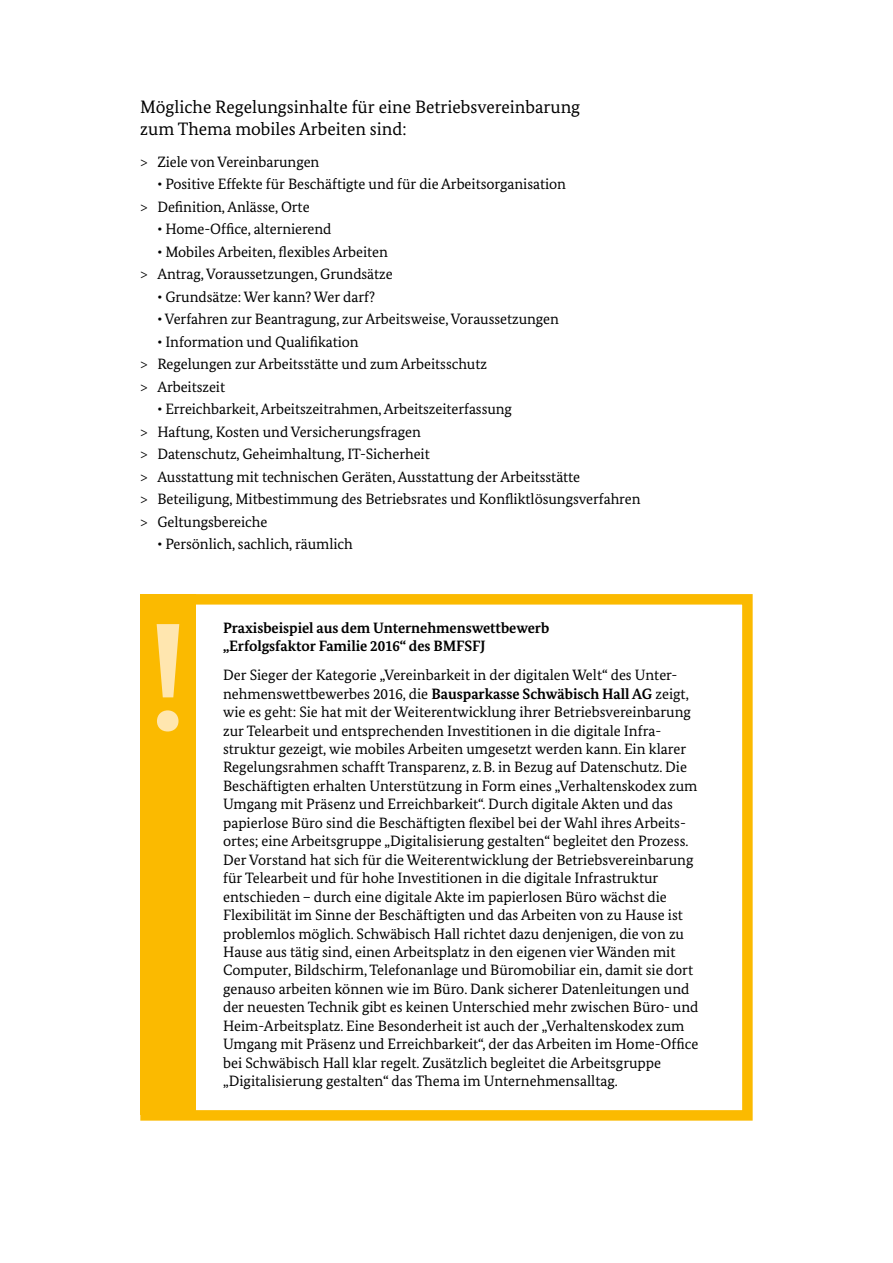
<style>
.page{position:relative;width:893px;height:1263px;background:#fff}
.page>*{position:absolute;margin:0;border:0;box-sizing:border-box;transform-origin:0 0}
.t1{font:700 153px "Bundes Serif";color:#ffe6af}
.t2{font:18px/22.5px "Bundes Serif";color:#000}
.t3{font:15px/18.5px "Bundes Serif";color:#000}
.t4{font:700 15px/18px "Bundes Serif";letter-spacing:-.005em;color:#000}
.s1{font-weight:700}
</style>
<div class="page">
<div style="left:140px;top:594px;width:613px;height:527px;border:10px solid #fbba00"></div>
<div style="left:140px;top:594px;width:56px;height:521px;background:#fbba00"></div>
<h3 class="t2" style="left:140px;top:95px;width:441px">Mögliche Regelungsinhalte für eine Betriebsvereinbarung zum Thema mobiles Arbeiten sind:</h3>
<p class="t3" style="left:140px;top:152px;width:181px">&gt; Ziele von Vereinbarungen</p>
<p class="t3" style="left:157px;top:174px;width:410px">• Positive Effekte für Beschäftigte und für die Arbeitsorganisation</p>
<p class="t3" style="left:140px;top:197px;width:171px">&gt; Definition, Anlässe, Orte</p>
<p class="t3" style="left:157px;top:219px;width:176px">• Home-Office, alternierend</p>
<p class="t3" style="left:157px;top:242px;width:232px">• Mobiles Arbeiten, flexibles Arbeiten</p>
<p class="t3" style="left:140px;top:264px;width:254px">&gt; Antrag, Voraussetzungen, Grundsätze</p>
<p class="t3" style="left:157px;top:287px;width:219px">• Grundsätze: Wer kann? Wer darf?</p>
<p class="t3" style="left:157px;top:309px;width:403px">• Verfahren zur Beantragung, zur Arbeitsweise, Voraussetzungen</p>
<p class="t3" style="left:157px;top:332px;width:203px">• Information und Qualifikation</p>
<p class="t3" style="left:140px;top:354px;width:348px">&gt; Regelungen zur Arbeitsstätte und zum Arbeitsschutz</p>
<p class="t3" style="left:140px;top:377px;width:86px">&gt; Arbeitszeit</p>
<p class="t3" style="left:157px;top:399px;width:356px">• Erreichbarkeit, Arbeitszeitrahmen, Arbeitszeiterfassung</p>
<p class="t3" style="left:140px;top:422px;width:282px">&gt; Haftung, Kosten und Versicherungsfragen</p>
<p class="t3" style="left:140px;top:444px;width:291px">&gt; Datenschutz, Geheimhaltung, IT-Sicherheit</p>
<p class="t3" style="left:140px;top:467px;width:441px">&gt; Ausstattung mit technischen Geräten, Ausstattung der Arbeitsstätte</p>
<p class="t3" style="left:140px;top:489px;width:502px">&gt; Beteiligung, Mitbestimmung des Betriebsrates und Konfliktlösungsverfahren</p>
<p class="t3" style="left:140px;top:512px;width:129px">&gt; Geltungsbereiche</p>
<p class="t3" style="left:157px;top:534px;width:197px">• Persönlich, sachlich, räumlich</p>
<h1 class="t1" style="left:148px;top:584px;width:42px">!</h1>
<p class="t4" style="left:223px;top:619px;width:328px">Praxisbeispiel aus dem Unternehmenswettbewerb „Erfolgsfaktor Familie 2016“ des BMFSFJ</p>
<p class="t3" style="left:223px;top:666px;width:477px">Der Sieger der Kategorie „Vereinbarkeit in der digitalen Welt“ des Unter&shy;nehmenswettbewerbes 2016, die <span class="s1">Bausparkasse Schwäbisch Hall AG</span> zeigt, wie es geht: Sie hat mit der Weiterentwicklung ihrer Betriebsvereinbarung zur Telearbeit und entsprechenden Investitionen in die digitale Infra&shy;struktur gezeigt, wie mobiles Arbeiten umgesetzt werden kann. Ein klarer Regelungsrahmen schafft Transparenz, z.B. in Bezug auf Datenschutz. Die Beschäftigten erhalten Unterstützung in Form eines „Verhaltenskodex zum Umgang mit Präsenz und Erreichbarkeit“. Durch digitale Akten und das papierlose Büro sind die Beschäftigten flexibel bei der Wahl ihres Arbeits&shy;ortes; eine Arbeitsgruppe „Digitalisierung gestalten“ begleitet den Prozess.<br>Der Vorstand hat sich für die Weiterentwicklung der Betriebsvereinbarung für Telearbeit und für hohe Investitionen in die digitale Infrastruktur entschieden – durch eine digitale Akte im papierlosen Büro wächst die Flexibilität im Sinne der Beschäftigten und das Arbeiten von zu Hause ist problemlos möglich. Schwäbisch Hall richtet dazu denjenigen, die von zu Hause aus tätig sind, einen Arbeitsplatz in den eigenen vier Wänden mit Computer, Bildschirm, Telefonanlage und Büromobiliar ein, damit sie dort genauso arbeiten können wie im Büro. Dank sicherer Datenleitungen und der neuesten Technik gibt es keinen Unterschied mehr zwischen Büro- und Heim-Arbeitsplatz. Eine Besonderheit ist auch der „Verhaltenskodex zum Umgang mit Präsenz und Erreichbarkeit“, der das Arbeiten im Home-Office bei Schwäbisch Hall klar regelt. Zusätzlich begleitet die Arbeitsgruppe „Digitalisierung gestalten“ das Thema im Unternehmensalltag.</p>
</div>
